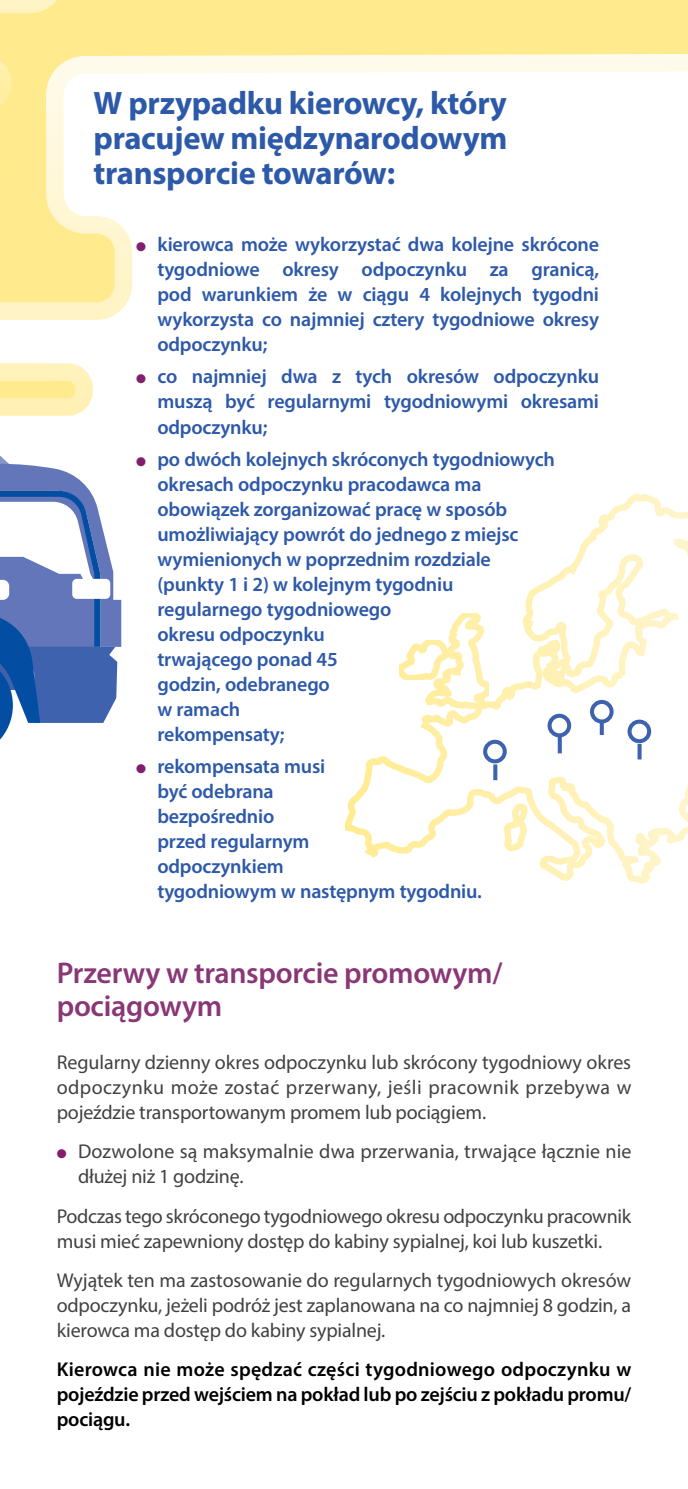
<style>
.page{position:relative;width:688px;height:1489px;background:#fff}
.page>*{position:absolute;margin:0;border:0;box-sizing:border-box;transform-origin:0 0}
.Subtitle-Blue_paragr{font:700 32.5px/35px "Myriad Pro";letter-spacing:-.01em;color:#2d59a9;text-align:justify}
.Subtitles_purple{font:600 30px/32.5px "Myriad Pro";letter-spacing:-.01em;color:#893776}
.t1{font:600 20px/25px "Myriad Pro";letter-spacing:-.01em;color:#2d59a9;text-align:justify}
.TEXT{font:20px/25px "Myriad Pro";letter-spacing:-.01em;color:#414042;text-align:justify}
.TEXT-2{font:600 20px/25px "Myriad Pro";letter-spacing:-.01em;color:#000;text-align:justify}
.s1{color:#811f6d}
</style>
<div class="page">
<div style="left:0;top:0;width:687px;height:622px;background:#ffeb8d"></div>
<div style="left:121px;top:596px;width:225px;height:51px;background:#fff"></div>
<svg style="left:0;top:54px;width:687px;height:542px"></svg>
<svg style="left:0;top:414px;width:121px;height:326px"></svg>
<svg style="left:0;top:0;width:74px;height:186px"></svg>
<svg style="left:346px;top:463px;width:341px;height:421px"></svg>
<svg style="left:399px;top:613px;width:89px;height:100px"></svg>
<svg style="left:500px;top:802px;width:32px;height:50px"></svg>
<svg style="left:534px;top:637px;width:29px;height:22px"></svg>
<svg style="left:629px;top:721px;width:20px;height:20px"></svg>
<div style="left:627px;top:719px;width:24px;height:24px;border:4px solid #3f62ae;border-radius:50%"></div>
<svg style="left:599px;top:723px;width:4px;height:12px"></svg>
<svg style="left:591px;top:702px;width:20px;height:19px"></svg>
<div style="left:589px;top:700px;width:24px;height:23px;border:4px solid #3f62ae;border-radius:50%"></div>
<div style="left:485px;top:741px;width:19px;height:20px;background:#fff;border-radius:50%"></div>
<div style="left:483px;top:739px;width:23px;height:24px;border:4px solid #3f62ae;border-radius:50%"></div>
<svg style="left:549px;top:715px;width:20px;height:20px"></svg>
<div style="left:547px;top:713px;width:24px;height:24px;border:4px solid #3f62ae;border-radius:50%"></div>
<svg style="left:493px;top:764px;width:4px;height:16px"></svg>
<svg style="left:637px;top:744px;width:4px;height:15px"></svg>
<svg style="left:557px;top:736px;width:4px;height:17px"></svg>
<h2 class="Subtitle-Blue_paragr" style="left:94px;top:84px;width:415px">W przypadku kierowcy, który pracujew międzynarodowym transporcie towarów:</h2>
<p class="t1" style="left:157px;top:231px;width:443px;text-indent:-21px"><span class="s1">●</span> kierowca może wykorzystać dwa kolejne skrócone tygodniowe okresy odpoczynku za granicą, pod warunkiem że w ciągu 4 kolejnych tygodni wykorzysta co najmniej cztery tygodniowe okresy odpoczynku;</p>
<p class="t1" style="left:157px;top:364px;width:443px;text-indent:-21px"><span class="s1">●</span> co najmniej dwa z tych okresów odpoczynku muszą być regularnymi tygodniowymi okresami odpoczynku;</p>
<p class="t1" style="left:157px;top:446px;width:399px;text-align:left;text-indent:-21px"><span class="s1">●</span> po dwóch kolejnych skróconych tygodniowych okresach odpoczynku pracodawca ma obowiązek zorganizować pracę w sposób umożliwiający powrót do jednego z miejsc wymienionych w poprzednim rozdziale (punkty 1 i 2) w kolejnym tygodniu regularnego tygodniowego<br>okresu odpoczynku<br>trwającego ponad 45<br>godzin, odebranego<br>w ramach<br>rekompensaty;</p>
<p class="t1" style="left:157px;top:753px;width:326px;text-align:left;text-indent:-21px"><span class="s1">●</span> rekompensata musi<br>być odebrana<br>bezpośrednio<br>przed regularnym<br>odpoczynkiem<br>tygodniowym w następnym tygodniu.</p>
<h2 class="Subtitles_purple" style="left:57px;top:956px;width:447px">Przerwy w transporcie promowym/ pociągowym</h2>
<p class="TEXT" style="left:57px;top:1049px;width:576px">Regularny dzienny okres odpoczynku lub skrócony tygodniowy okres odpoczynku może zostać przerwany, jeśli pracownik przebywa w pojeździe transportowanym promem lub pociągiem.</p>
<p class="TEXT" style="left:78px;top:1138px;width:555px;text-indent:-21px"><span class="s1">●</span> Dozwolone są maksymalnie dwa przerwania, trwające łącznie nie dłużej niż 1 godzinę.</p>
<p class="TEXT" style="left:57px;top:1202px;width:575px">Podczas tego skróconego tygodniowego okresu odpoczynku pracownik musi mieć zapewniony dostęp do kabiny sypialnej, koi lub kuszetki.</p>
<p class="TEXT" style="left:57px;top:1267px;width:576px">Wyjątek ten ma zastosowanie do regularnych tygodniowych okresów odpoczynku, jeżeli podróż jest zaplanowana na co najmniej 8 godzin, a kierowca ma dostęp do kabiny sypialnej.</p>
<p class="TEXT-2" style="left:57px;top:1356px;width:576px">Kierowca nie może spędzać części tygodniowego odpoczynku w pojeździe przed wejściem na pokład lub po zejściu z pokładu promu/ pociągu.</p>
</div>
